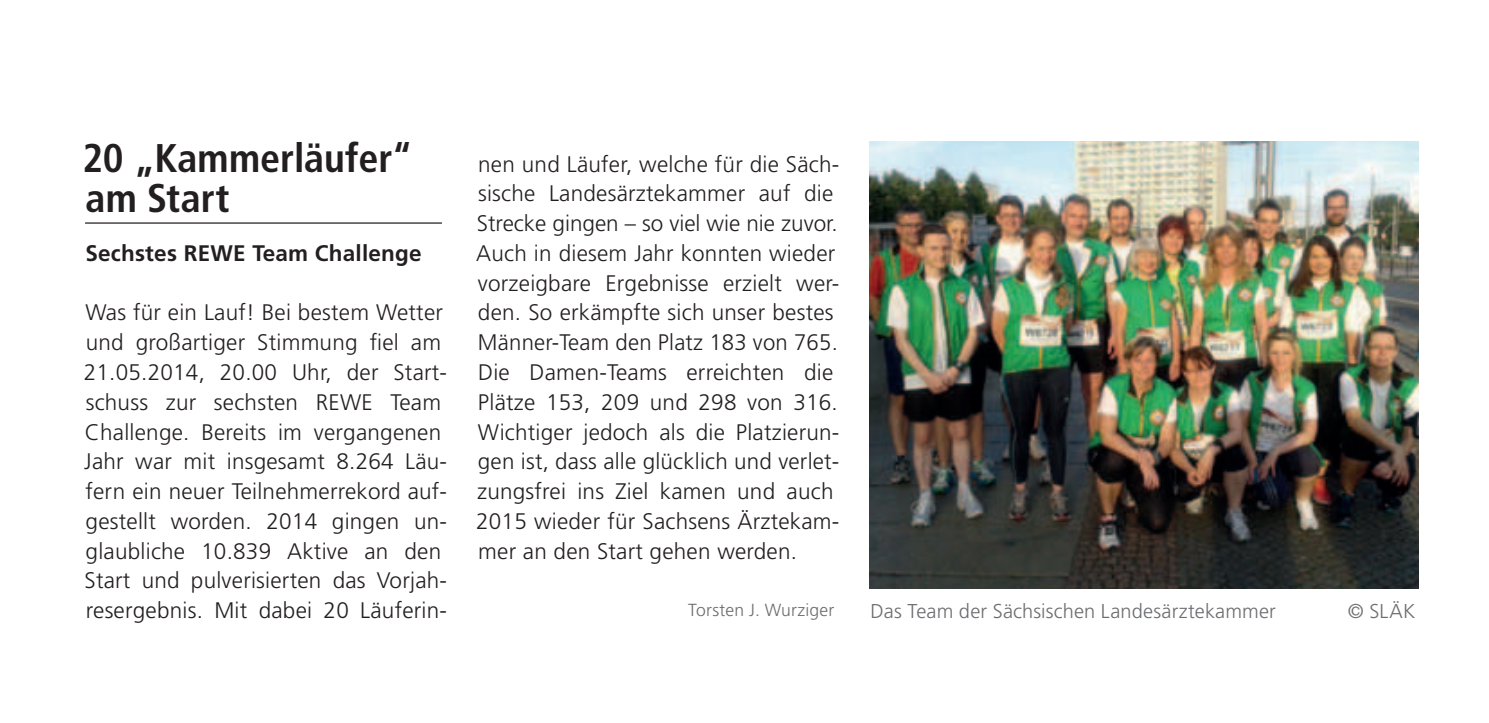
<style>
.page{position:relative;width:1489px;height:723px;background:#fff}
.page>*{position:absolute;margin:0;border:0;box-sizing:border-box;transform-origin:0 0}
.Überschrift{font:700 condensed 40px/40px "Frutiger";color:#231f20}
.Text_allgemein{font:300 22.5px/29.8px "Frutiger";letter-spacing:.01em;color:#231f20}
.Text_allgemein-2{font:700 22.5px "Frutiger";letter-spacing:.01em;color:#231f20}
.Bildunterschrift{font:300 20px "Frutiger";letter-spacing:.005em;color:#6c6d70}
.Autoren{font:300 17.5px "Frutiger";letter-spacing:.01em;color:#6c6d70}
</style>
<div class="page">
<hr style="left:85px;top:222px;width:357px;height:2px;background:#231f20">
<img style="left:869px;top:142px;width:548px;height:446px">
<p class="Überschrift" style="left:83px;top:138px;width:331px">20 „Kammerläufer“ am Start</p>
<p class="Text_allgemein-2" style="left:85px;top:240px;width:338px">Sechstes REWE Team Challenge</p>
<p class="Text_allgemein" style="left:84px;top:298px;width:365px">Was für ein Lauf! Bei bestem Wetter und großartiger Stimmung fiel am 21.05.2014, 20.00 Uhr, der Start&shy;schuss zur sechsten REWE Team Challenge. Bereits im vergangenen Jahr war mit insgesamt 8.264 Läu&shy;fern ein neuer Teilnehmerrekord auf&shy;gestellt worden. 2014 gingen un-- glaubliche 10.839 Aktive an den Start und pulverisierten das Vorjah&shy;resergebnis. Mit dabei 20 Läuferin-</p>
<p class="Text_allgemein" style="left:477px;top:149px;width:364px">nen und Läufer, welche für die Säch&shy;sische Landesärztekammer auf die<br>Strecke gingen – so viel wie nie zuvor.</p>
<p class="Text_allgemein" style="left:476px;top:238px;width:365px">Auch in diesem Jahr konnten wieder vorzeigbare Ergebnisse erzielt wer&shy;den. So erkämpfte sich unser bestes Männer-Team den Platz 183 von 765.<br>Die Damen-Teams erreichten die Plätze 153, 209 und 298 von 316.<br>Wichtiger jedoch als die Platzierun&shy;gen ist, dass alle glücklich und verlet&shy;zungsfrei ins Ziel kamen und auch 2015 wieder für Sachsens Ärztekam&shy;mer an den Start gehen werden.</p>
<p class="Autoren" style="left:688px;top:600px;width:148px">Torsten J. Wurziger</p>
<p class="Bildunterschrift" style="left:870px;top:599px;width:406px">Das Team der Sächsischen Landesärztekammer</p>
<p class="Bildunterschrift" style="left:1347px;top:599px;width:69px">© SLÄK</p>
</div>
